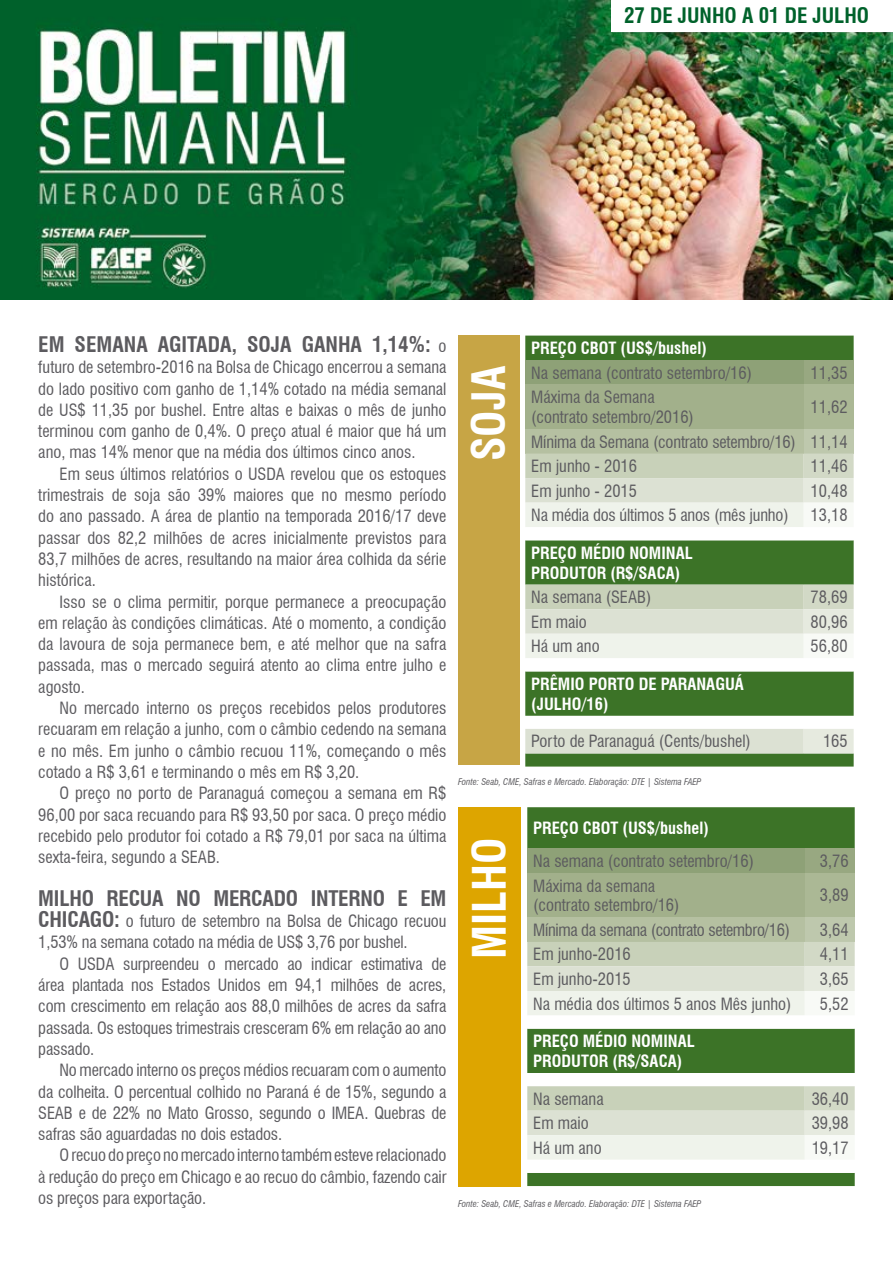
<style>
.page{position:relative;width:893px;height:1263px;background:#fff}
.page>*{position:absolute;margin:0;border:0;box-sizing:border-box;transform-origin:0 0}
.t1{font:700 condensed 45px "Swiss 721 BT";color:#fff}
.t2{font:700 condensed 21px "Swiss 721 BT";letter-spacing:-.01em;color:#5c5b5f}
.t3{font:700 condensed 20.85px "Swiss 721 BT";color:#00622b}
.t4{font:condensed 16.5px/21.3px "Swiss 721 BT";color:#5c5b5f;text-align:justify}
.t5{font:700 condensed 16.5px/19.8px "Swiss 721 BT";color:#fff}
.t6{font:condensed 16.5px "Swiss 721 BT";letter-spacing:-.02em;color:#5c5b5f}
.t7{font:italic condensed 9px "Swiss 721 BT";color:#5c5b5f}
.s1{font-weight:400;font-size:16.5px}
.s2{font-weight:700;font-size:21px}
</style>
<div class="page">
<img style="left:0;top:0;width:893px;height:300px">
<div style="left:611px;top:0;width:282px;height:31px;background:#fff"></div>
<div style="left:458px;top:807px;width:62px;height:379px;background:#dda500"></div>
<div style="left:527px;top:807px;width:328px;height:379px;background:#3c7327"></div>
<div style="left:527px;top:848px;width:278px;height:25px;background:#8ea177"></div>
<div style="left:805px;top:848px;width:50px;height:25px;background:#98a881"></div>
<div style="left:527px;top:873px;width:278px;height:44px;background:#a2b08b"></div>
<div style="left:805px;top:873px;width:50px;height:44px;background:#abb895"></div>
<div style="left:527px;top:917px;width:278px;height:25px;background:#b5c0a1"></div>
<div style="left:805px;top:917px;width:50px;height:25px;background:#bec8ad"></div>
<div style="left:527px;top:942px;width:278px;height:24px;background:#c8d1b9"></div>
<div style="left:527px;top:966px;width:278px;height:25px;background:#dce1d3"></div>
<div style="left:527px;top:991px;width:278px;height:24px;background:#eff3eb"></div>
<svg style="left:805px;top:942px;width:50px;height:73px"></svg>
<svg style="left:527px;top:1015px;width:328px;height:158px"></svg>
<div style="left:458px;top:335px;width:61px;height:430px;background:#c7a545"></div>
<div style="left:525px;top:336px;width:329px;height:430px;background:#3c7327"></div>
<div style="left:525px;top:360px;width:279px;height:25px;background:#8ea177"></div>
<div style="left:804px;top:360px;width:50px;height:25px;background:#98a881"></div>
<div style="left:525px;top:385px;width:279px;height:44px;background:#a2b08b"></div>
<div style="left:804px;top:385px;width:50px;height:44px;background:#abb895"></div>
<div style="left:525px;top:429px;width:279px;height:24px;background:#b5c0a1"></div>
<div style="left:804px;top:429px;width:50px;height:24px;background:#bec8ad"></div>
<svg style="left:525px;top:453px;width:329px;height:300px;background:#b2c5a7"></svg>
<svg style="left:525px;top:527px;width:329px;height:144px"></svg>
<p class="t3" style="left:624px;top:3px;width:247px">27 DE JUNHO A 01 DE JULHO</p>
<p class="t2" style="left:38px;top:332px;width:410px">EM SEMANA AGITADA, SOJA GANHA 1,14%: <span class="s1">o</span></p>
<p class="t4" style="left:38px;top:357px;width:410px">futuro de setembro-2016 na Bolsa de Chicago encerrou a semana do lado positivo com ganho de 1,14% cotado na média semanal de US$ 11,35 por bushel. Entre altas e baixas o mês de junho terminou com ganho de 0,4%. O preço atual é maior que há um ano, mas 14% menor que na média dos últimos cinco anos.</p>
<p class="t4" style="left:38px;top:463px;width:410px;text-indent:21px">Em seus últimos relatórios o USDA revelou que os estoques trimestrais de soja são 39% maiores que no mesmo período do ano passado. A área de plantio na temporada 2016/17 deve passar dos 82,2 milhões de acres inicialmente previstos para 83,7 milhões de acres, resultando na maior área colhida da série histórica.</p>
<p class="t4" style="left:38px;top:591px;width:410px;text-indent:21px">Isso se o clima permitir, porque permanece a preocupação em relação às condições climáticas. Até o momento, a condição da lavoura de soja permanece bem, e até melhor que na safra passada, mas o mercado seguirá atento ao clima entre julho e agosto.</p>
<p class="t4" style="left:38px;top:697px;width:410px;text-indent:21px">No mercado interno os preços recebidos pelos produtores recuaram em relação a junho, com o câmbio cedendo na semana e no mês. Em junho o câmbio recuou 11%, começando o mês cotado a R$ 3,61 e terminando o mês em R$ 3,20.</p>
<p class="t4" style="left:38px;top:783px;width:410px;text-indent:21px">O preço no porto de Paranaguá começou a semana em R$ 96,00 por saca recuando para R$ 93,50 por saca. O preço médio recebido pelo produtor foi cotado a R$ 79,01 por saca na última sexta-feira, segundo a SEAB.</p>
<p class="t2" style="left:38px;top:885px;width:410px">MILHO RECUA NO MERCADO INTERNO E EM</p>
<p class="t4" style="left:38px;top:910px;width:410px"><span class="s2">CHICAGO:</span> o futuro de setembro na Bolsa de Chicago recuou<br>1,53% na semana cotado na média de US$ 3,76 por bushel.</p>
<p class="t4" style="left:38px;top:953px;width:410px;text-indent:21px">O USDA surpreendeu o mercado ao indicar estimativa de área plantada nos Estados Unidos em 94,1 milhões de acres, com crescimento em relação aos 88,0 milhões de acres da safra passada. Os estoques trimestrais cresceram 6% em relação ao ano passado.</p>
<p class="t4" style="left:38px;top:1059px;width:410px;text-indent:21px">No mercado interno os preços médios recuaram com o aumento da colheita. O percentual colhido no Paraná é de 15%, segundo a SEAB e de 22% no Mato Grosso, segundo o IMEA. Quebras de safras são aguardadas no dois estados.</p>
<p class="t4" style="left:38px;top:1145px;width:410px;text-indent:21px">O recuo do preço no mercado interno também esteve relacionado à redução do preço em Chicago e ao recuo do câmbio, fazendo cair os preços para exportação.</p>
<h1 class="t1" style="left:462px;top:461px;width:97px;rotate:-90deg">SOJA</h1>
<p class="t5" style="left:531px;top:338px;width:177px">PREÇO CBOT (US$/bushel)</p>
<p class="t4" style="left:531px;top:362px;width:222px">Na semana (contrato setembro/16)</p>
<p class="t4" style="left:811px;top:362px;width:38px">11,35</p>
<p class="t4" style="left:531px;top:387px;width:164px;line-height:19.8px">Máxima da Semana (contrato setembro/2016)</p>
<p class="t4" style="left:531px;top:390px;width:318px;line-height:34.5px;text-align:right">11,62<br>Mínima da Semana (contrato setembro/16) 11,14</p>
<p class="t4" style="left:531px;top:455px;width:107px">Em junho - 2016</p>
<p class="t4" style="left:811px;top:455px;width:38px">11,46</p>
<p class="t4" style="left:531px;top:480px;width:107px">Em junho - 2015</p>
<p class="t4" style="left:811px;top:480px;width:38px">10,48</p>
<p class="t4" style="left:531px;top:504px;width:259px">Na média dos últimos 5 anos (mês junho)</p>
<p class="t4" style="left:811px;top:504px;width:38px">13,18</p>
<p class="t5" style="left:531px;top:543px;width:163px">PREÇO MÉDIO NOMINAL<br>PRODUTOR (R$/SACA)</p>
<p class="t4" style="left:531px;top:586px;width:121px">Na semana (SEAB)</p>
<p class="t4" style="left:811px;top:586px;width:38px">78,69</p>
<p class="t4" style="left:531px;top:611px;width:57px">Em maio</p>
<p class="t4" style="left:811px;top:611px;width:38px">80,96</p>
<p class="t4" style="left:531px;top:636px;width:70px">Há um ano</p>
<p class="t4" style="left:811px;top:636px;width:38px">56,80</p>
<p class="t5" style="left:531px;top:674px;width:214px">PRÊMIO PORTO DE PARANAGUÁ (JULHO/16)</p>
<p class="t4" style="left:531px;top:731px;width:221px">Porto de Paranaguá (Cents/bushel)</p>
<p class="t4" style="left:823px;top:731px;width:26px">165</p>
<p class="t7" style="left:458px;top:776px;width:245px">Fonte: Seab, CME, Safras e Mercado. Elaboração: DTE | Sistema FAEP</p>
<h1 class="t1" style="left:462px;top:959px;width:123px;rotate:-90deg">MILHO</h1>
<p class="t5" style="left:533px;top:818px;width:177px">PREÇO CBOT (US$/bushel)</p>
<p class="t4" style="left:533px;top:850px;width:222px">Na semana (contrato setembro/16)</p>
<p class="t4" style="left:820px;top:850px;width:30px">3,76</p>
<p class="t4" style="left:533px;top:876px;width:148px;line-height:19.8px">Máxima da semana (contrato setembro/16)</p>
<p class="t4" style="left:820px;top:885px;width:30px">3,89</p>
<p class="t6" style="left:533px;top:920px;width:258px">Mínima da semana (contrato setembro/16)</p>
<p class="t4" style="left:820px;top:919px;width:30px">3,64</p>
<p class="t4" style="left:533px;top:944px;width:99px">Em junho-2016</p>
<p class="t4" style="left:820px;top:944px;width:30px">4,11</p>
<p class="t4" style="left:533px;top:968px;width:99px">Em junho-2015</p>
<p class="t4" style="left:820px;top:968px;width:30px">3,65</p>
<p class="t4" style="left:533px;top:993px;width:260px">Na média dos últimos 5 anos Mês junho)</p>
<p class="t4" style="left:820px;top:993px;width:30px">5,52</p>
<p class="t5" style="left:533px;top:1031px;width:163px">PREÇO MÉDIO NOMINAL<br>PRODUTOR (R$/SACA)</p>
<p class="t4" style="left:533px;top:1088px;width:72px">Na semana</p>
<p class="t4" style="left:812px;top:1088px;width:38px">36,40</p>
<p class="t4" style="left:533px;top:1112px;width:57px">Em maio</p>
<p class="t4" style="left:812px;top:1112px;width:38px">39,98</p>
<p class="t4" style="left:533px;top:1137px;width:70px">Há um ano</p>
<p class="t4" style="left:812px;top:1137px;width:38px">19,17</p>
<p class="t7" style="left:458px;top:1198px;width:245px">Fonte: Seab, CME, Safras e Mercado. Elaboração: DTE | Sistema FAEP</p>
</div>
